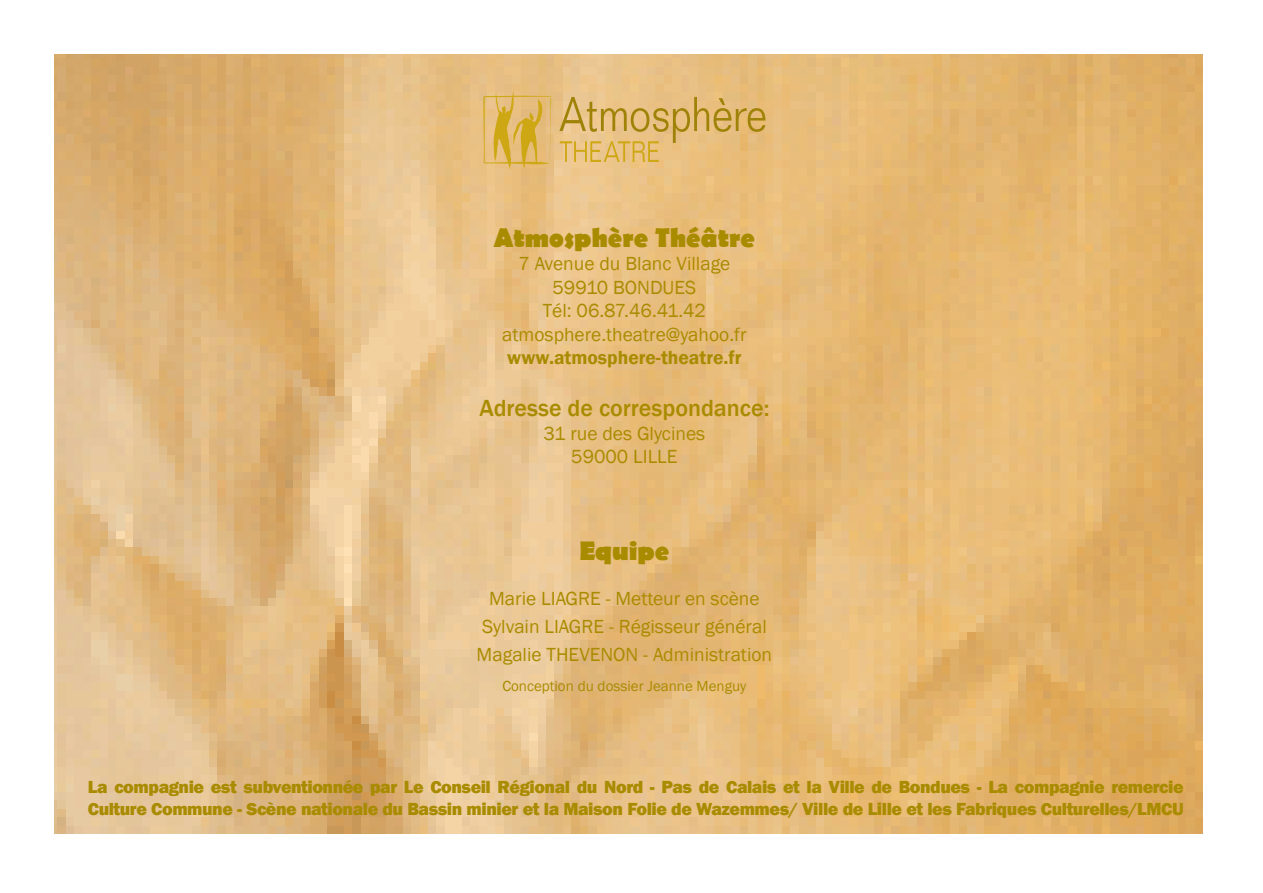
<style>
.page{position:relative;width:1263px;height:893px;background:#fff}
.page>*{position:absolute;margin:0;border:0;box-sizing:border-box;transform-origin:0 0}
.t1{font:700 27px "Berlin Sans FB";color:#a98b00}
.t2{font:500 24px "Franklin Gothic";color:#a98b00}
.t3{font:19.5px/23.4px "Franklin Gothic";color:#a98b00;text-align:center}
.t4{font:600 19.5px "Franklin Gothic";color:#a98b00}
.t5{font:800 18px/21.6px "Franklin Gothic";letter-spacing:-.025em;color:#a98b00}
.t6{font:15px "Franklin Gothic";color:#a98b00}
</style>
<div class="page">
<img style="left:54px;top:54px;width:1149px;height:779px">
<svg style="left:559px;top:97px;width:206px;height:65px;background:#deb76f"></svg>
<svg style="left:483px;top:91px;width:69px;height:78px;background:#dfb761"></svg>
<h1 class="t1" style="left:494px;top:223px;width:263px">Atmosphère Théâtre</h1>
<p class="t3" style="left:502px;top:253px;width:246px">7 Avenue du Blanc Village<br>59910 BONDUES<br>Tél: 06.87.46.41.42 atmosphere.theatre@yahoo.fr</p>
<p class="t4" style="left:507px;top:345px;width:236px">www.atmosphere-theatre.fr</p>
<h2 class="t2" style="left:479px;top:393px;width:292px">Adresse de correspondance:</h2>
<p class="t3" style="left:543px;top:422px;width:163px">31 rue des Glycines<br>59000 LILLE</p>
<h1 class="t1" style="left:579px;top:536px;width:92px">Equipe</h1>
<p class="t3" style="left:477px;top:585px;width:297px;line-height:27.6px">Marie LIAGRE - Metteur en scène<br>Sylvain LIAGRE - Régisseur général<br>Magalie THEVENON - Administration</p>
<p class="t6" style="left:502px;top:677px;width:245px">Conception du dossier Jeanne Menguy</p>
<p class="t5" style="left:88px;top:776px;width:1097px">La compagnie est subventionnée par Le Conseil Régional du Nord - Pas de Calais et la Ville de Bondues - La compagnie remercie<br>Culture Commune - Scène nationale du Bassin minier et la Maison Folie de Wazemmes/ Ville de Lille et les Fabriques Culturelles/LMCU</p>
</div>
